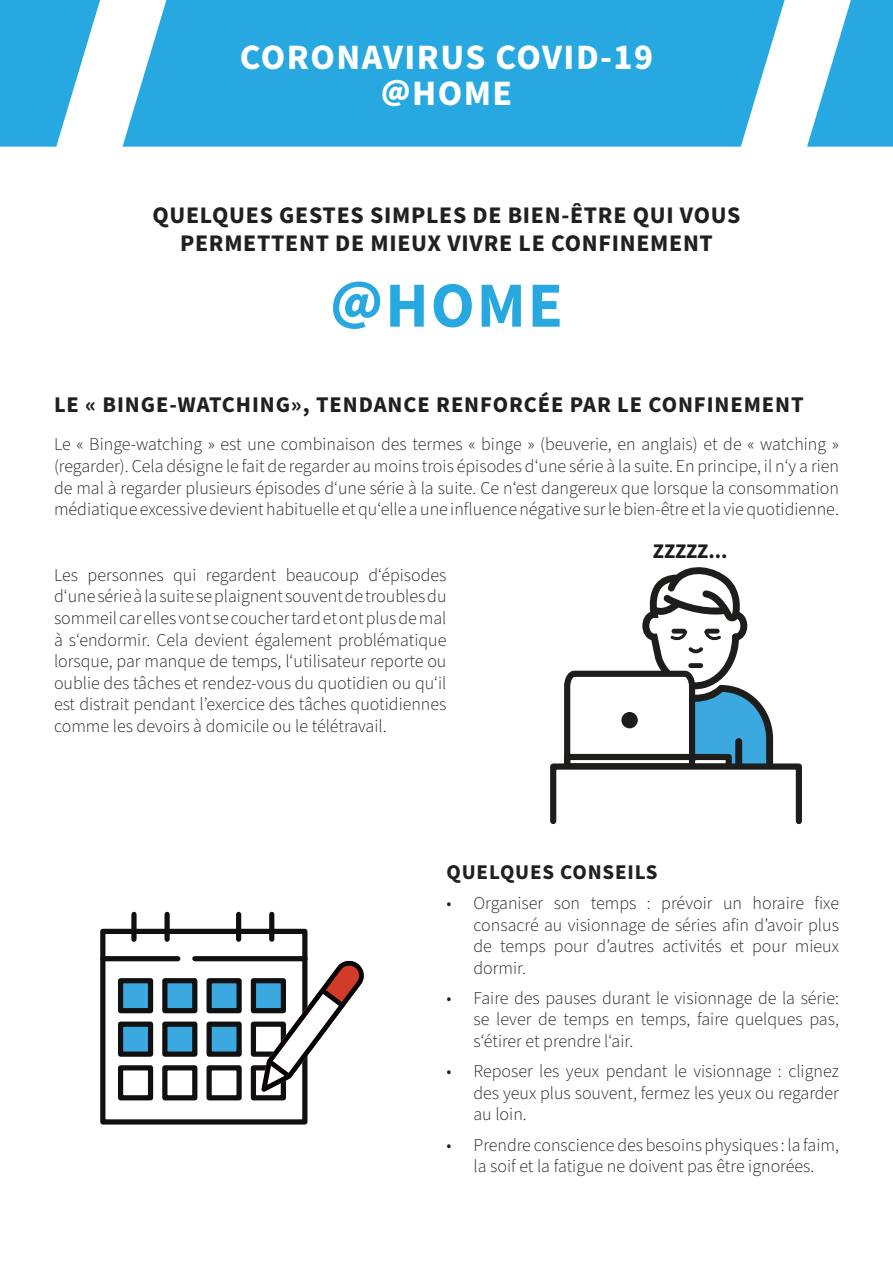
<style>
.page{position:relative;width:893px;height:1263px;background:#fff}
.page>*{position:absolute;margin:0;border:0;box-sizing:border-box;transform-origin:0 0}
.t1{font:64.5px "Source Sans Variable";color:#27a8e0}
.t2{font:700 35.85px "Source Sans Pro";letter-spacing:.04em;color:#fff}
.t3{font:700 23.85px "Source Sans Pro";letter-spacing:.03em;color:#231f20}
.Titre{font:700 22.5px "Source Sans Pro";letter-spacing:.04em;color:#231f20}
.Sous-Titre{font:700 21px "Source Sans Pro";letter-spacing:.04em;color:#231f20}
.t4{font:700 20.85px "Source Sans Pro";letter-spacing:-.01em;color:#1d1d1b}
.Texte{font:300 18px/21.6px "Source Sans Pro";color:#231f20;text-align:justify}
</style>
<div class="page">
<svg style="left:0;top:0;width:100px;height:147px"></svg>
<svg style="left:807px;top:0;width:86px;height:147px"></svg>
<svg style="left:123px;top:0;width:662px;height:147px;background:#35ade2"></svg>
<svg style="left:564px;top:567px;width:209px;height:196px"></svg>
<div style="left:564px;top:754px;width:168px;height:16px;border:6px solid #1d1d1b"></div>
<div style="left:550px;top:763px;width:252px;height:61px;background:#fff;border:6px solid #1d1d1b"></div>
<div style="left:621px;top:712px;width:17px;height:16px;background:#1d1d1b;border-radius:50%"></div>
<div style="left:100px;top:929px;width:207px;height:195px;border:5px solid #101010"></div>
<div style="left:121px;top:981px;width:30px;height:30px;background:#3ba9e0"></div>
<div style="left:118px;top:978px;width:35px;height:35px;border:5px solid #101010"></div>
<div style="left:165px;top:981px;width:30px;height:30px;background:#3ba9e0"></div>
<div style="left:162px;top:978px;width:35px;height:35px;border:5px solid #101010"></div>
<div style="left:209px;top:981px;width:30px;height:30px;background:#3ba9e0"></div>
<div style="left:207px;top:978px;width:35px;height:35px;border:5px solid #101010"></div>
<div style="left:253px;top:981px;width:30px;height:30px;background:#3ba9e0"></div>
<div style="left:251px;top:978px;width:35px;height:35px;border:5px solid #101010"></div>
<div style="left:121px;top:1024px;width:30px;height:30px;background:#3ba9e0"></div>
<div style="left:118px;top:1021px;width:35px;height:36px;border:5px solid #101010"></div>
<div style="left:165px;top:1024px;width:30px;height:30px;background:#3ba9e0"></div>
<div style="left:162px;top:1021px;width:35px;height:36px;border:5px solid #101010"></div>
<div style="left:209px;top:1024px;width:30px;height:30px;background:#3ba9e0"></div>
<div style="left:207px;top:1021px;width:35px;height:36px;border:5px solid #101010"></div>
<div style="left:251px;top:1021px;width:35px;height:36px;border:5px solid #101010"></div>
<div style="left:118px;top:1065px;width:35px;height:35px;border:5px solid #101010"></div>
<div style="left:162px;top:1065px;width:35px;height:35px;border:5px solid #101010"></div>
<div style="left:207px;top:1065px;width:35px;height:35px;border:5px solid #101010"></div>
<div style="left:251px;top:1065px;width:35px;height:35px;border:5px solid #101010"></div>
<div style="left:103px;top:956px;width:75px;height:5px;background:#101010"></div>
<div style="left:195px;top:956px;width:110px;height:5px;background:#101010"></div>
<div style="left:269px;top:914px;width:5px;height:25px;background:#101010"></div>
<div style="left:236px;top:914px;width:5px;height:25px;background:#101010"></div>
<div style="left:164px;top:914px;width:6px;height:25px;background:#101010"></div>
<div style="left:131px;top:914px;width:6px;height:25px;background:#101010"></div>
<svg style="left:262px;top:959px;width:102px;height:133px"></svg>
<p class="t2" style="left:240px;top:33px;width:415px">CORONAVIRUS COVID-19</p>
<p class="t2" style="left:381px;top:69px;width:133px">@HOME</p>
<p class="t3" style="left:152px;top:199px;width:590px">QUELQUES GESTES SIMPLES DE BIEN-ÊTRE QUI VOUS</p>
<p class="t3" style="left:180px;top:226px;width:534px">PERMETTENT DE MIEUX VIVRE LE CONFINEMENT</p>
<p class="t1" style="left:330px;top:266px;width:232px">@HOME</p>
<p class="Titre" style="left:54px;top:389px;width:751px">LE « BINGE-WATCHING», TENDANCE RENFORCÉE PAR LE CONFINEMENT</p>
<p class="Texte" style="left:54px;top:434px;width:787px">Le « Binge-watching » est une combinaison des termes « binge » (beuverie, en anglais) et de « watching » (regarder). Cela désigne le fait de regarder au moins trois épisodes d‘une série à la suite. En principe, il n‘y a rien de mal à regarder plusieurs épisodes d‘une série à la suite. Ce n‘est dangereux que lorsque la consommation médiatique excessive devient habituelle et qu‘elle a une influence négative sur le bien-être et la vie quotidienne.</p>
<p class="Texte" style="left:54px;top:565px;width:394px">Les personnes qui regardent beaucoup d‘épisodes d‘une série à la suite se plaignent souvent de troubles du sommeil car elles vont se coucher tard et ont plus de mal à s‘endormir. Cela devient également problématique lorsque, par manque de temps, l‘utilisateur reporte ou oublie des tâches et rendez-vous du quotidien ou qu‘il est distrait pendant l’exercice des tâches quotidiennes comme les devoirs à domicile ou le télétravail.</p>
<p class="t4" style="left:653px;top:537px;width:76px">ZZZZZ...</p>
<p class="Sous-Titre" style="left:446px;top:858px;width:213px">QUELQUES CONSEILS</p>
<p class="Texte" style="left:473px;top:893px;width:367px;text-indent:-27px">• Organiser son temps : prévoir un horaire fixe consacré au visionnage de séries afin d’avoir plus de temps pour d’autres activités et pour mieux dormir.</p>
<p class="Texte" style="left:473px;top:988px;width:367px;text-indent:-27px">• Faire des pauses durant le visionnage de la série: se lever de temps en temps, faire quelques pas, s‘étirer et prendre l‘air.</p>
<p class="Texte" style="left:473px;top:1061px;width:367px;text-indent:-27px">• Reposer les yeux pendant le visionnage : clignez des yeux plus souvent, fermez les yeux ou regarder au loin.</p>
<p class="Texte" style="left:446px;top:1134px;width:394px;text-align:center">• Prendre conscience des besoins physiques : la faim, la soif et la fatigue ne doivent pas être ignorées.</p>
</div>
